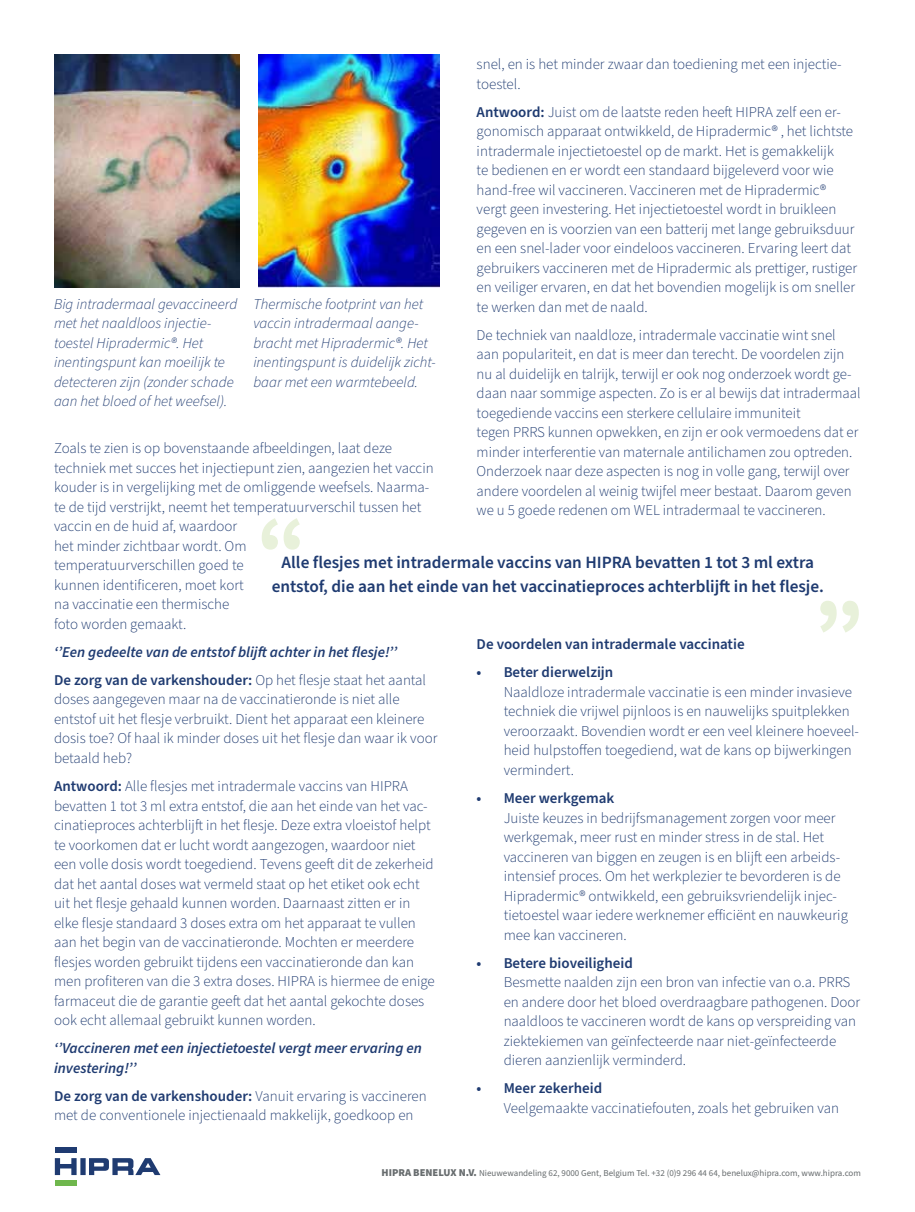
<style>
.page{position:relative;width:915px;height:1212px;background:#fff}
.page>*{position:absolute;margin:0;border:0;box-sizing:border-box;transform-origin:0 0}
.t1{font:600 17.25px/24px "Source Sans Pro";color:#1f3b71;text-align:center}
.t2{font:300 15px/19.5px "Source Sans Pro";color:#1f3b71}
.t3{font:italic 300 15px/19.5px "Source Sans Pro";color:#1f3b71}
.t4{font:italic 600 15px/28px "Source Sans Pro";color:#1f3b71}
.t5{font:600 15px "Source Sans Pro";color:#1f3b71}
.t6{font:9px "Source Sans Pro";color:#676c6e}
.s1{font-weight:600}
.s2{font-style:normal}
.s3{font-weight:300;font-style:normal}
.s4{font-weight:900;font-size:10.5px}
</style>
<div class="page">
<svg style="left:89px;top:1158px;width:71px;height:17px"></svg>
<svg style="left:55px;top:1158px;width:22px;height:17px"></svg>
<div style="left:80px;top:1158px;width:6px;height:17px;background:#1f3b71"></div>
<div style="left:55px;top:1147px;width:22px;height:6px;background:#1f3b71"></div>
<div style="left:55px;top:1180px;width:22px;height:5px;background:#6fb74d"></div>
<img style="left:54px;top:54px;width:185px;height:233px">
<img style="left:258px;top:54px;width:181px;height:233px">
<svg style="left:262px;top:518px;width:38px;height:32px"></svg>
<svg style="left:820px;top:601px;width:38px;height:31px"></svg>
<p class="t2" style="left:476px;top:55px;width:366px">snel, en is het minder zwaar dan toediening met een injectie&shy;toestel.</p>
<p class="t2" style="left:476px;top:103px;width:382px"><span class="s1">Antwoord:</span> Juist om de laatste reden heeft HIPRA zelf een er&shy;gonomisch apparaat ontwikkeld, de Hipradermic® , het lichtste intradermale injectietoestel op de markt. Het is gemakkelijk<br>te bedienen en er wordt een standaard bijgeleverd voor wie hand-free wil vaccineren. Vaccineren met de Hipradermic® vergt geen investering. Het injectietoestel wordt in bruikleen gegeven en is voorzien van een batterij met lange gebruiksduur en een snel-lader voor eindeloos vaccineren. Ervaring leert dat gebruikers vaccineren met de Hipradermic als prettiger, rustiger en veiliger ervaren, en dat het bovendien mogelijk is om sneller te werken dan met de naald.</p>
<p class="t2" style="left:476px;top:326px;width:385px">De techniek van naaldloze, intradermale vaccinatie wint snel aan populariteit, en dat is meer dan terecht. De voordelen zijn nu al duidelijk en talrijk, terwijl er ook nog onderzoek wordt ge&shy;daan naar sommige aspecten. Zo is er al bewijs dat intradermaal toegediende vaccins een sterkere cellulaire immuniteit<br>tegen PRRS kunnen opwekken, en zijn er ook vermoedens dat er minder interferentie van maternale antilichamen zou optreden.<br>Onderzoek naar deze aspecten is nog in volle gang, terwijl over andere voordelen al weinig twijfel meer bestaat. Daarom geven we u 5 goede redenen om WEL intradermaal te vaccineren.</p>
<p class="t3" style="left:54px;top:295px;width:185px">Big intradermaal gevaccineerd met het naaldloos injectie&shy;toestel Hipradermic®. Het inentingspunt kan moeilijk te detecteren zijn (zonder schade aan het bloed of het weefsel).</p>
<p class="t3" style="left:253px;top:295px;width:184px">Thermische footprint van het vaccin intradermaal aange&shy;bracht met Hipradermic®. Het inentingspunt is duidelijk zicht&shy;baar met een warmtebeeld.</p>
<p class="t2" style="left:54px;top:439px;width:381px">Zoals te zien is op bovenstaande afbeeldingen, laat deze techniek met succes het injectiepunt zien, aangezien het vaccin kouder is in vergelijking met de omliggende weefsels. Naarma&shy;te de tijd verstrijkt, neemt het temperatuurverschil tussen het vaccin en de huid af, waardoor<br>het minder zichtbaar wordt. Om<br>temperatuurverschillen goed te<br>kunnen identificeren, moet kort<br>na vaccinatie een thermische<br>foto worden gemaakt.</p>
<p class="t4" style="left:54px;top:638px;width:373px">‘’Een gedeelte van de entstof blijft achter in het flesje!’’<br><span class="s2">De zorg van de varkenshouder:</span> <span class="s3">Op het flesje staat het aantal</span></p>
<p class="t2" style="left:54px;top:690px;width:385px">doses aangegeven maar na de vaccinatieronde is niet alle entstof uit het flesje verbruikt. Dient het apparaat een kleinere dosis toe? Of haal ik minder doses uit het flesje dan waar ik voor betaald heb?</p>
<p class="t2" style="left:54px;top:777px;width:382px"><span class="s1">Antwoord:</span> Alle flesjes met intradermale vaccins van HIPRA bevatten 1 tot 3 ml extra entstof, die aan het einde van het vac&shy;cinatieproces achterblijft in het flesje. Deze extra vloeistof helpt te voorkomen dat er lucht wordt aangezogen, waardoor niet een volle dosis wordt toegediend. Tevens geeft dit de zekerheid dat het aantal doses wat vermeld staat op het etiket ook echt uit het flesje gehaald kunnen worden. Daarnaast zitten er in elke flesje standaard 3 doses extra om het apparaat te vullen aan het begin van de vaccinatieronde. Mochten er meerdere flesjes worden gebruikt tijdens een vaccinatieronde dan kan men profiteren van die 3 extra doses. HIPRA is hiermee de enige farmaceut die de garantie geeft dat het aantal gekochte doses ook echt allemaal gebruikt kunnen worden.</p>
<p class="t4" style="left:54px;top:1039px;width:369px;line-height:19.5px">‘’Vaccineren met een injectietoestel vergt meer ervaring en investering!’’</p>
<p class="t2" style="left:54px;top:1086px;width:374px"><span class="s1">De zorg van de varkenshouder:</span> Vanuit ervaring is vaccineren met de conventionele injectienaald makkelijk, goedkoop en</p>
<p class="t1" style="left:271px;top:550px;width:553px">Alle flesjes met intradermale vaccins van HIPRA bevatten 1 tot 3 ml extra entstof, die aan het einde van het vaccinatieproces achterblijft in het flesje.</p>
<p class="t5" style="left:476px;top:634px;width:269px">De voordelen van intradermale vaccinatie</p>
<p class="t5" style="left:476px;top:662px;width:138px">• Beter dierwelzijn</p>
<p class="t2" style="left:503px;top:683px;width:357px">Naaldloze intradermale vaccinatie is een minder invasieve techniek die vrijwel pijnloos is en nauwelijks spuitplekken veroorzaakt. Bovendien wordt er een veel kleinere hoeveel&shy;heid hulpstoffen toegediend, wat de kans op bijwerkingen vermindert.</p>
<p class="t5" style="left:476px;top:788px;width:139px">• Meer werkgemak</p>
<p class="t2" style="left:503px;top:808px;width:345px">Juiste keuzes in bedrijfsmanagement zorgen voor meer werkgemak, meer rust en minder stress in de stal. Het vaccineren van biggen en zeugen is en blijft een arbeids&shy;intensief proces. Om het werkplezier te bevorderen is de Hipradermic® ontwikkeld, een gebruiksvriendelijk injec&shy;tietoestel waar iedere werknemer efficiënt en nauwkeurig mee kan vaccineren.</p>
<p class="t5" style="left:476px;top:952px;width:158px">• Betere bioveiligheid</p>
<p class="t2" style="left:503px;top:973px;width:358px">Besmette naalden zijn een bron van infectie van o.a. PRRS en andere door het bloed overdraagbare pathogenen. Door naaldloos te vaccineren wordt de kans op verspreiding van ziektekiemen van geïnfecteerde naar niet-geïnfecteerde dieren aanzienlijk verminderd.</p>
<p class="t5" style="left:476px;top:1078px;width:127px">• Meer zekerheid</p>
<p class="t2" style="left:503px;top:1098px;width:337px">Veelgemaakte vaccinatiefouten, zoals het gebruiken van</p>
<p class="t6" style="left:381px;top:1167px;width:480px"><span class="s4">HIPRA BENELUX N.V.</span> Nieuwewandeling 62, 9000 Gent, Belgium Tel. +32 (0)9 296 44 64, benelux@hipra.com, www.hipra.com</p>
</div>
